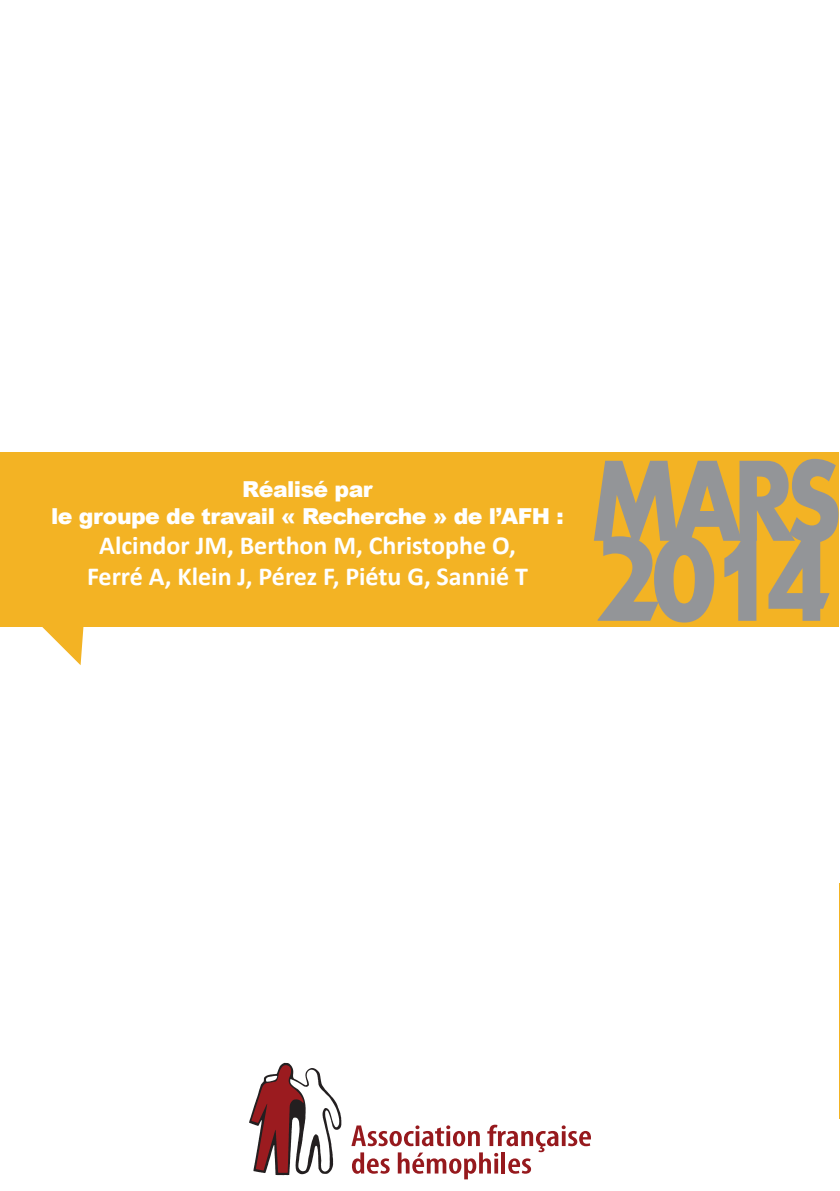
<style>
.page{position:relative;width:840px;height:1191px;background:#fff}
.page>*{position:absolute;margin:0;border:0;box-sizing:border-box;transform-origin:0 0}
.t1{font:700 180px "Aharoni";color:#939598}
.t2{font:700 120px "Aharoni";color:#939598;scale:.83 1}
.t3{font:700 26px/31.2px "Calibri";color:#fff;text-align:center}
.t4{font:900 22px/26.6px "Arial";letter-spacing:-.025em;color:#fff;text-align:center}
</style>
<div class="page">
<div style="left:0;top:452px;width:838px;height:175px;background:#f3b324"></div>
<svg style="left:42px;top:627px;width:42px;height:38px"></svg>
<hr style="left:839px;top:883px;width:1px;height:236px;background:#f3b324">
<svg style="left:351px;top:1124px;width:239px;height:55px"></svg>
<svg style="left:249px;top:1062px;width:92px;height:113px"></svg>
<p class="t4" style="left:51px;top:475px;width:514px">réalisé par<br>le groupe de travail « recherche » de l’aFh :</p>
<p class="t3" style="left:87px;top:531px;width:442px">Alcindor JM, Berthon M, Christophe O,<br>Ferré A, Klein J, Pérez F, Piétu G, Sannié T</p>
<h2 class="t2" style="left:589px;top:452px;width:306px">MARS</h2>
<h1 class="t1" style="left:589px;top:488px;width:246px">2014</h1>
</div>
